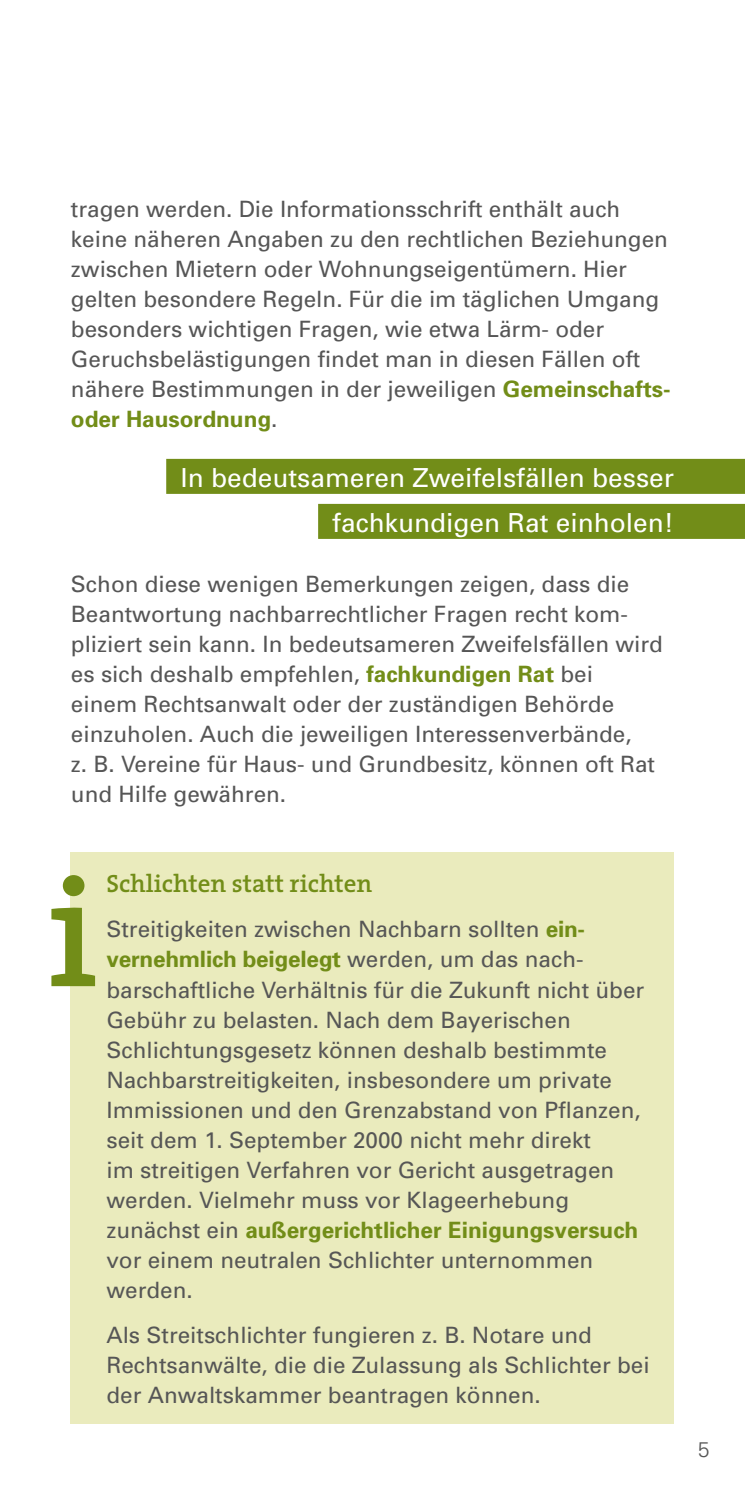
<style>
.page{position:relative;width:745px;height:1489px;background:#fff}
.page>*{position:absolute;margin:0;border:0;box-sizing:border-box;transform-origin:0 0}
.H4-Zwischenhead_rechts{font:26.25px "Univers";color:#fff}
.H3-Kasten{font:600 25px "The Serif";color:#728d18}
.P-Copy{font:22.5px/30px "Univers";color:#565656}
.t1{font:300 21.25px "Univers";color:#565656}
.s1{font-weight:700;color:#728d18}
</style>
<div class="page">
<div style="left:166px;top:459px;width:578px;height:35px;background:#728d18"></div>
<div style="left:318px;top:504px;width:426px;height:35px;background:#728d18"></div>
<div style="left:71px;top:852px;width:602px;height:571px;background:#eaebbd"></div>
<svg style="left:51px;top:875px;width:44px;height:111px"></svg>
<p class="P-Copy" style="left:71px;top:194px;width:598px">tragen werden. Die Informationsschrift enthält auch keine näheren Angaben zu den rechtlichen Beziehungen zwischen Mietern oder Wohnungseigentümern. Hier gelten besondere Regeln. Für die im täglichen Umgang besonders wichtigen Fragen, wie etwa Lärm- oder Geruchsbelästigungen findet man in diesen Fällen oft nähere Bestimmungen in der jeweiligen <span class="s1">Gemeinschafts&shy;oder Hausordnung</span>.</p>
<h4 class="H4-Zwischenhead_rechts" style="left:180px;top:461px;width:495px">In bedeutsameren Zweifelsfällen besser</h4>
<h4 class="H4-Zwischenhead_rechts" style="left:332px;top:506px;width:343px">fachkundigen Rat einholen!</h4>
<p class="P-Copy" style="left:71px;top:569px;width:593px">Schon diese wenigen Bemerkungen zeigen, dass die Beantwortung nachbarrechtlicher Fragen recht kom&shy;pliziert sein kann. In bedeutsameren Zweifelsfällen wird es sich deshalb empfehlen, <span class="s1">fachkundigen Rat</span> bei einem Rechtsanwalt oder der zuständigen Behörde einzuholen. Auch die jeweiligen Interessenverbände,<br>z. B. Vereine für Haus- und Grundbesitz, können oft Rat und Hilfe gewähren.</p>
<h3 class="H3-Kasten" style="left:106px;top:863px;width:267px">Schlichten statt richten</h3>
<p class="P-Copy" style="left:106px;top:914px;width:539px">Streitigkeiten zwischen Nachbarn sollten <span class="s1">ein&shy;vernehmlich beigelegt</span> werden, um das nach&shy;barschaftliche Verhältnis für die Zukunft nicht über Gebühr zu belasten. Nach dem Bayerischen Schlichtungsgesetz können deshalb bestimmte Nachbarstreitigkeiten, insbesondere um private Immissionen und den Grenzabstand von Pflanzen, seit dem 1. September 2000 nicht mehr direkt<br>im streitigen Verfahren vor Gericht ausgetragen werden. Vielmehr muss vor Klageerhebung zunächst ein <span class="s1">außergerichtlicher Einigungsversuch </span>vor einem neutralen Schlichter unternommen werden.</p>
<p class="P-Copy" style="left:106px;top:1319px;width:544px">Als Streitschlichter fungieren z. B. Notare und<br>Rechtsanwälte, die die Zulassung als Schlichter bei der Anwaltskammer beantragen können.</p>
<p class="t1" style="left:697px;top:1435px;width:13px">5</p>
</div>
